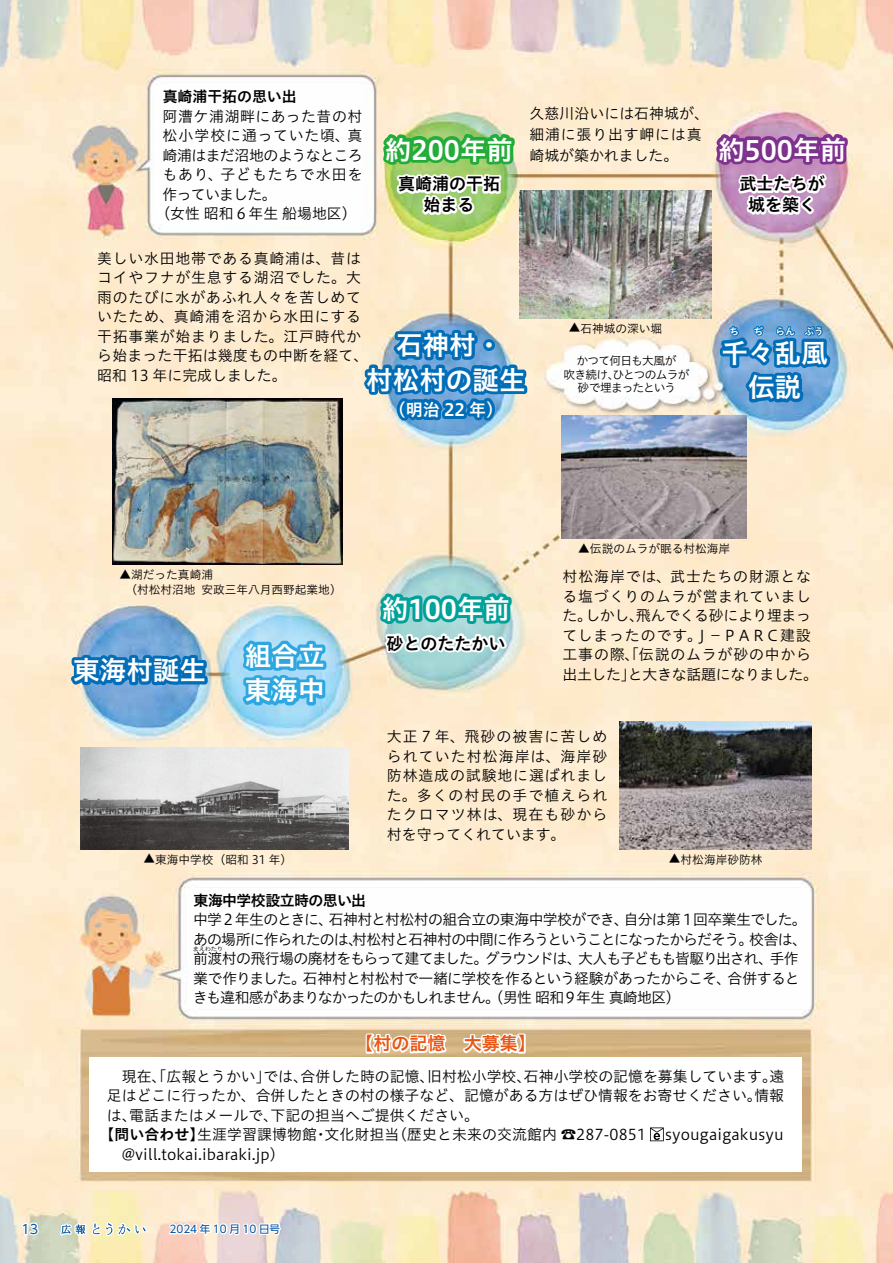
<style>
.page{position:relative;width:893px;height:1263px;background:#fff}
.page>*{position:absolute;margin:0;border:0;box-sizing:border-box;transform-origin:0 0}
.t1{font:26.55px/34.5px "Hiragino UD Sans Std W6";color:#fff;text-align:center}
.t2{font:18px "Hiragino UD Sans Std W6";color:#ea5514}
.t3{font:16.95px/21px "Hiragino UD Sans Std W6";color:#000;text-align:center}
.t4{font:16.95px "Hiragino UD Sans Std W6";color:#fff}
.t5{font:14.85px/19.5px "Hiragino UD Sans Std W3";color:#000}
.t6{font:14.85px/19.5px "Hiragino UD Sans Std W3";letter-spacing:.05em;color:#000}
.t7{font:14.85px/19.5px "Hiragino UD Sans Std W3";letter-spacing:-.055em;color:#000}
.t8{font:14.85px "Hiragino UD Sans Std W3";letter-spacing:.06em;color:#000}
.t9{font:14.85px "Hiragino UD Sans Std W3";letter-spacing:-.045em;color:#000}
.t10{font:14.85px "Hiragino UD Sans Std W3";letter-spacing:.04em;color:#000}
.t11{font:14.85px "Hiragino UD Sans Std W6";letter-spacing:-.025em;color:#000}
.t12{font:14.85px "Hiragino UD Sans Std W6";color:#000}
.t13{font:14.85px "Hiragino UD Sans Std W3";letter-spacing:-.05em;color:#000}
.t14{font:12.75px "UD Shin Go Pro";color:#00529f}
.t15{font:11.7px/15px "Hiragino UD Sans Std W3";color:#000}
.t16{font:11.7px/13.5px "Hiragino UD Sans Std W3";letter-spacing:-.065em;color:#000;text-align:center}
.t17{font:10.5px "UD Shin Go Pro";color:#00529f}
.t18{font:9.6px "Hiragino UD Sans Std W6";color:#fff}
.t19{font:5.7px "Hiragino UD Sans Std W3";letter-spacing:-.065em;color:#000;scale:1.11 1}
.s1{font-family:"Hiragino UD Sans Std W6"}
</style>
<div class="page">
<img style="left:0;top:0;width:893px;height:1263px">
<div style="left:89px;top:1057px;width:713px;height:115px;background:#fff"></div>
<img style="left:562px;top:416px;width:185px;height:123px">
<img style="left:620px;top:722px;width:191px;height:127px">
<img style="left:520px;top:191px;width:191px;height:127px">
<img style="left:113px;top:399px;width:229px;height:166px">
<svg style="left:650px;top:1127px;width:14px;height:14px"></svg>
<svg style="left:364px;top:1019px;width:85px;height:38px"></svg>
<svg style="left:459px;top:1030px;width:68px;height:27px"></svg>
<img style="left:81px;top:748px;width:268px;height:101px">
<svg style="left:63px;top:625px;width:148px;height:71px;background:#629ecb"></svg>
<svg style="left:235px;top:635px;width:95px;height:77px;background:#60bce9"></svg>
<svg style="left:359px;top:300px;width:171px;height:127px;background:#7eabc6"></svg>
<svg style="left:374px;top:588px;width:142px;height:72px"></svg>
<svg style="left:710px;top:129px;width:142px;height:113px;background:#c9a2bf"></svg>
<svg style="left:377px;top:129px;width:142px;height:90px"></svg>
<svg style="left:713px;top:324px;width:122px;height:85px;background:#4d93c9"></svg>
<svg style="left:60px;top:1222px;width:87px;height:14px"></svg>
<svg style="left:164px;top:1221px;width:118px;height:16px"></svg>
<svg style="left:20px;top:1220px;width:20px;height:17px"></svg>
<p class="t12" style="left:163px;top:85px;width:135px">真崎浦干拓の思い出</p>
<p class="t10" style="left:162px;top:105px;width:201px">阿漕ケ浦湖畔にあった昔の村</p>
<p class="t8" style="left:163px;top:125px;width:201px">松小学校に通っていた頃、真</p>
<p class="t9" style="left:163px;top:144px;width:202px">崎浦はまだ沼地のようなところ</p>
<p class="t8" style="left:162px;top:164px;width:202px">もあり、子どもたちで水田を</p>
<p class="t13" style="left:163px;top:183px;width:116px">作っていました。</p>
<p class="t5" style="left:155px;top:203px;width:203px">（女性 昭和６年生 船場地区）</p>
<p class="t5" style="left:529px;top:102px;width:181px;line-height:21px">久慈川沿いには石神城が、細浦に張り出す岬には真崎城が築かれました。</p>
<h1 class="t1" style="left:385px;top:131px;width:130px">約200年前</h1>
<h1 class="t1" style="left:718px;top:131px;width:130px">約500年前</h1>
<p class="t3" style="left:398px;top:173px;width:104px">真崎浦の干拓始まる</p>
<p class="t3" style="left:740px;top:173px;width:87px">武士たちが城を築く</p>
<p class="t6" style="left:97px;top:247px;width:272px">美しい水田地帯である真崎浦は、昔はコイやフナが生息する湖沼でした。大雨のたびに水があふれ人々を苦しめていたため、真崎浦を沼から水田にする干拓事業が始まりました。江戸時代から始まった干拓は幾度もの中断を経て、昭和 13 年に完成しました。</p>
<h1 class="t1" style="left:366px;top:326px;width:161px">石神村・<br>村松村の誕生</h1>
<p class="t4" style="left:389px;top:396px;width:116px">（明治 22 年）</p>
<p class="t15" style="left:580px;top:336px;width:13px;rotate:-180deg">▼</p>
<p class="t15" style="left:580px;top:320px;width:83px">石神城の深い堀</p>
<p class="t16" style="left:563px;top:353px;width:127px">かつて何日も大風が<br>吹き続け、ひとつのムラが砂で埋まったという</p>
<p class="t18" style="left:730px;top:324px;width:96px">ち　 ぢ 　らん ぷう</p>
<h1 class="t1" style="left:721px;top:334px;width:108px">千々乱風伝説</h1>
<p class="t15" style="left:131px;top:582px;width:13px;rotate:-180deg">▼</p>
<p class="t15" style="left:120px;top:566px;width:224px;text-indent:12px">湖だった真崎浦<br>　（村松村沼地安政三年八月西野起業地）</p>
<h1 class="t1" style="left:73px;top:651px;width:134px">東海村誕生</h1>
<h1 class="t1" style="left:245px;top:637px;width:81px;text-align:left">組合立東海中</h1>
<h1 class="t1" style="left:382px;top:590px;width:130px">約100年前</h1>
<p class="t3" style="left:386px;top:632px;width:121px">砂とのたたかい</p>
<p class="t15" style="left:590px;top:556px;width:13px;rotate:-180deg">▼</p>
<p class="t15" style="left:590px;top:541px;width:142px">伝説のムラが眠る村松海岸</p>
<p class="t6" style="left:562px;top:566px;width:257px">村松海岸では、武士たちの財源となる塩づくりのムラが営まれていました。しかし、飛んでくる砂により埋まってしまったのです。Ｊ－ＰＡＲＣ建設工事の際、｢伝説のムラが砂の中から出土した｣と大きな話題になりました。</p>
<p class="t5" style="left:387px;top:726px;width:222px;text-align:justify">大正７年、飛砂の被害に苦しめられていた村松海岸は、海岸砂防林造成の試験地に選ばれました。多くの村民の手で植えられたクロマツ林は、現在も砂から村を守ってくれています。</p>
<p class="t15" style="left:155px;top:867px;width:13px;rotate:-180deg">▼</p>
<p class="t15" style="left:155px;top:851px;width:138px">東海中学校（昭和 31 年）</p>
<p class="t15" style="left:681px;top:867px;width:13px;rotate:-180deg">▼</p>
<p class="t15" style="left:681px;top:851px;width:83px">村松海岸砂防林</p>
<p class="t11" style="left:193px;top:889px;width:174px">東海中学校設立時の思い出</p>
<p class="t7" style="left:193px;top:909px;width:616px">中学 2 年生のときに、石神村と村松村の組合立の東海中学校ができ、自分は第 1回卒業生でした。あの場所に作られたのは、村松村と石神村の中間に作ろうということになったからだそう。校舎は、前渡村の飛行場の廃材をもらって建てました。グラウンドは、大人も子どもも皆駆り出され、手作業で作りました。石神村と村松村で一緒に学校を作るという経験があったからこそ、合併するときも違和感があまりなかったのかもしれません。（男性 昭和９年生 真崎地区）</p>
<p class="t2" style="left:355px;top:1030px;width:182px">【村の記憶　大募集】</p>
<p class="t19" style="left:193px;top:945px;width:29px">まえわたり</p>
<p class="t5" style="left:122px;top:1065px;width:664px">現在、「広報とうかい」では、合併した時の記憶、旧村松小学校、石神小学校の記憶を募集しています。遠</p>
<p class="t5" style="left:107px;top:1085px;width:679px">足はどこに行ったか、合併したときの村の様子など、記憶がある方はぜひ情報をお寄せください。情報</p>
<p class="t5" style="left:107px;top:1104px;width:374px">は、電話またはメールで、下記の担当へご提供ください。</p>
<p class="t5" style="left:99px;top:1124px;width:686px"><span class="s1">【問い合わせ】</span>生涯学習課博物館･文化財担当（歴史と未来の交流館内 ☎287-0851　 syougaigakusyu</p>
<p class="t5" style="left:107px;top:1143px;width:179px">　@vill.tokai.ibaraki.jp）</p>
<p class="t14" style="left:21px;top:1219px;width:18px">13</p>
<p class="t17" style="left:147px;top:1220px;width:135px">　　 2024 年 10 月 10 日号</p>
</div>
